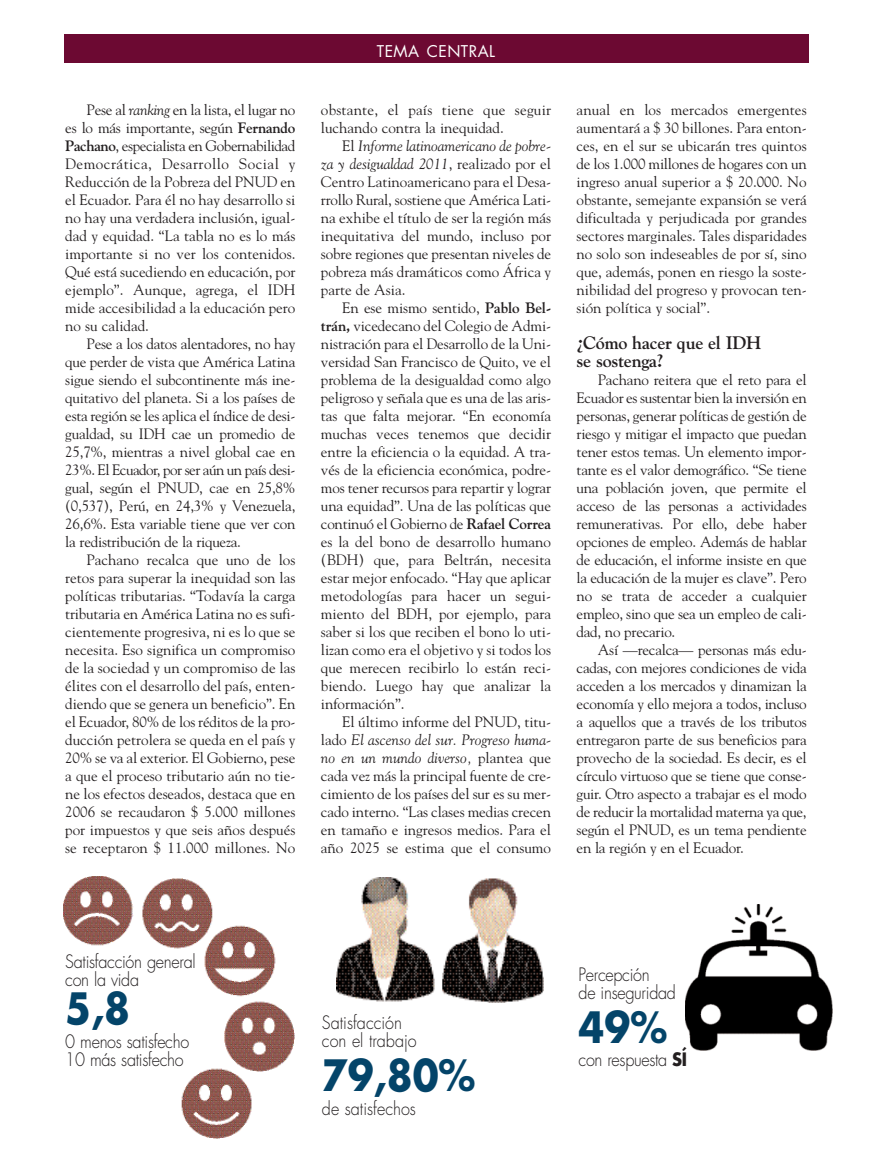
<style>
.page{position:relative;width:872px;height:1149px;background:#fff}
.page>*{position:absolute;margin:0;border:0;box-sizing:border-box;transform-origin:0 0}
.t1{font:700 42px "Futura";color:#044469;scale:.9 1}
.t2{font:300 18px/18px "Futura";letter-spacing:-.02em;color:#231f20;scale:.9 1}
.t3{font:300 18px/18px "Futura";color:#231f20;scale:.9 1}
.t4{font:700 18px/18px "Goudy Std";letter-spacing:-.015em;color:#231f20}
.t5{font:15.75px "Futura";letter-spacing:.025em;color:#fff}
.t6{font:15px/18px "Goudy Std";color:#231f20;text-align:justify}
.s1{font-style:italic}
.s2{font-weight:700}
</style>
<div class="page">
<div style="left:64px;top:34px;width:744px;height:29px;background:#6c0932"></div>
<img style="left:64px;top:876px;width:231px;height:261px">
<img style="left:337px;top:877px;width:207px;height:124px">
<img style="left:686px;top:904px;width:146px;height:145px">
<p class="t6" style="left:65px;top:100px;width:232px;text-indent:21px">Pese al <span class="s1">ranking</span> en la lista, el lugar no es lo más importante, según <span class="s2">Fernando Pachano</span>, especialista en gobernabilidad Democrática, Desarrollo social y Reducción de la Pobreza del PnUD en el Ecuador. Para él no hay desarrollo si no hay una verdadera inclusión, igual&shy;dad y equidad. “La tabla no es lo más importante si no ver los contenidos.<br>Qué está sucediendo en educación, por ejemplo”. Aunque, agrega, el IDH mide accesibilidad a la educación pero no su calidad.</p>
<p class="t6" style="left:65px;top:334px;width:232px;text-indent:21px">Pese a los datos alentadores, no hay que perder de vista que América Latina sigue siendo el subcontinente más ine&shy;quitativo del planeta. si a los países de esta región se les aplica el índice de desi&shy;gualdad, su IDH cae un promedio de 25,7%, mientras a nivel global cae en 23%. El Ecuador, por ser aún un país desi&shy;gual, según el PnUD, cae en 25,8% (0,537), Perú, en 24,3% y Venezuela, 26,6%. Esta variable tiene que ver con la redistribución de la riqueza.</p>
<p class="t6" style="left:65px;top:550px;width:232px;text-indent:21px">Pachano recalca que uno de los retos para superar la inequidad son las políticas tributarias. “todavía la carga tributaria en América Latina no es sufi&shy;cientemente progresiva, ni es lo que se necesita. Eso significa un compromiso de la sociedad y un compromiso de las élites con el desarrollo del país, enten&shy;diendo que se genera un beneficio”. En el Ecuador, 80% de los réditos de la pro&shy;ducción petrolera se queda en el país y 20% se va al exterior. El gobierno, pese a que el proceso tributario aún no tie&shy;ne los efectos deseados, destaca que en 2006 se recaudaron $ 5.000 millones por impuestos y que seis años después se receptaron $ 11.000 millones. no</p>
<p class="t5" style="left:377px;top:44px;width:120px">TEMA CENTRAL</p>
<p class="t6" style="left:321px;top:100px;width:232px">obstante, el país tiene que seguir luchando contra la inequidad.</p>
<p class="t6" style="left:321px;top:136px;width:232px;text-indent:21px">El <span class="s1">Informe latinoamericano de pobre&shy;za y desigualdad 2011</span>, realizado por el Centro Latinoamericano para el Desa&shy;rrollo Rural, sostiene que América Lati&shy;na exhibe el título de ser la región más inequitativa del mundo, incluso por sobre regiones que presentan niveles de pobreza más dramáticos como África y parte de Asia.</p>
<p class="t6" style="left:321px;top:298px;width:232px;text-indent:21px">En ese mismo sentido, <span class="s2">Pablo Bel&shy;trán,</span> vicedecano del Colegio de Admi&shy;nistración para el Desarrollo de la Uni&shy;versidad san Francisco de Quito, ve el problema de la desigualdad como algo peligroso y señala que es una de las aris&shy;tas que falta mejorar. “En economía muchas veces tenemos que decidir entre la eficiencia o la equidad. A tra&shy;vés de la eficiencia económica, podre&shy;mos tener recursos para repartir y lograr una equidad”. Una de las políticas que continuó el gobierno de <span class="s2">Rafael Correa </span>es la del bono de desarrollo humano (BDH) que, para Beltrán, necesita estar mejor enfocado. “Hay que aplicar metodologías para hacer un segui&shy;miento del BDH, por ejemplo, para saber si los que reciben el bono lo uti&shy;lizan como era el objetivo y si todos los que merecen recibirlo lo están reci&shy;biendo. Luego hay que analizar la información”.</p>
<p class="t6" style="left:321px;top:712px;width:232px;text-indent:21px">El último informe del PnUD, titu&shy;lado <span class="s1">El ascenso del sur. Progreso huma&shy;no en un mundo diverso,</span> plantea que cada vez más la principal fuente de cre&shy;cimiento de los países del sur es su mer&shy;cado interno. “Las clases medias crecen en tamaño e ingresos medios. Para el año 2025 se estima que el consumo</p>
<p class="t6" style="left:576px;top:100px;width:232px">anual en los mercados emergentes aumentará a $ 30 billones. Para enton&shy;ces, en el sur se ubicarán tres quintos de los 1.000 millones de hogares con un ingreso anual superior a $ 20.000. no obstante, semejante expansión se verá dificultada y perjudicada por grandes sectores marginales. tales disparidades no solo son indeseables de por sí, sino que, además, ponen en riesgo la soste&shy;nibilidad del progreso y provocan ten&shy;sión política y social”.</p>
<p class="t4" style="left:576px;top:333px;width:186px">¿Cómo hacer que el IDH se sostenga?</p>
<p class="t6" style="left:576px;top:370px;width:232px;text-indent:21px">Pachano reitera que el reto para el Ecuador es sustentar bien la inversión en personas, generar políticas de gestión de riesgo y mitigar el impacto que puedan tener estos temas. Un elemento impor&shy;tante es el valor demográfico. “se tiene una población joven, que permite el acceso de las personas a actividades remunerativas. Por ello, debe haber opciones de empleo. Además de hablar de educación, el informe insiste en que la educación de la mujer es clave”. Pero no se trata de acceder a cualquier empleo, sino que sea un empleo de cali&shy;dad, no precario.</p>
<p class="t6" style="left:576px;top:640px;width:232px;text-indent:21px">Así —recalca— personas más edu&shy;cadas, con mejores condiciones de vida acceden a los mercados y dinamizan la economía y ello mejora a todos, incluso a aquellos que a través de los tributos entregaron parte de sus beneficios para provecho de la sociedad. Es decir, es el círculo virtuoso que se tiene que conse&shy;guir. Otro aspecto a trabajar es el modo de reducir la mortalidad materna ya que, según el PnUD, es un tema pendiente en la región y en el Ecuador.</p>
<p class="t2" style="left:65px;top:953px;width:146px">Satisfacción general con la vida</p>
<h1 class="t1" style="left:65px;top:988px;width:74px">5,8</h1>
<p class="t2" style="left:65px;top:1033px;width:139px">0 menos satisfecho<br>10 más satisfecho</p>
<p class="t3" style="left:322px;top:1014px;width:107px">Satisfacción con el trabajo</p>
<h1 class="t1" style="left:322px;top:1055px;width:172px">79,80%</h1>
<p class="t3" style="left:322px;top:1100px;width:106px">de satisfechos</p>
<p class="t2" style="left:578px;top:966px;width:110px">Percepción<br>de inseguridad</p>
<h1 class="t1" style="left:578px;top:1007px;width:100px">49%</h1>
<p class="t2" style="left:578px;top:1051px;width:122px">con respuesta <span class="s2">SÍ</span></p>
</div>
